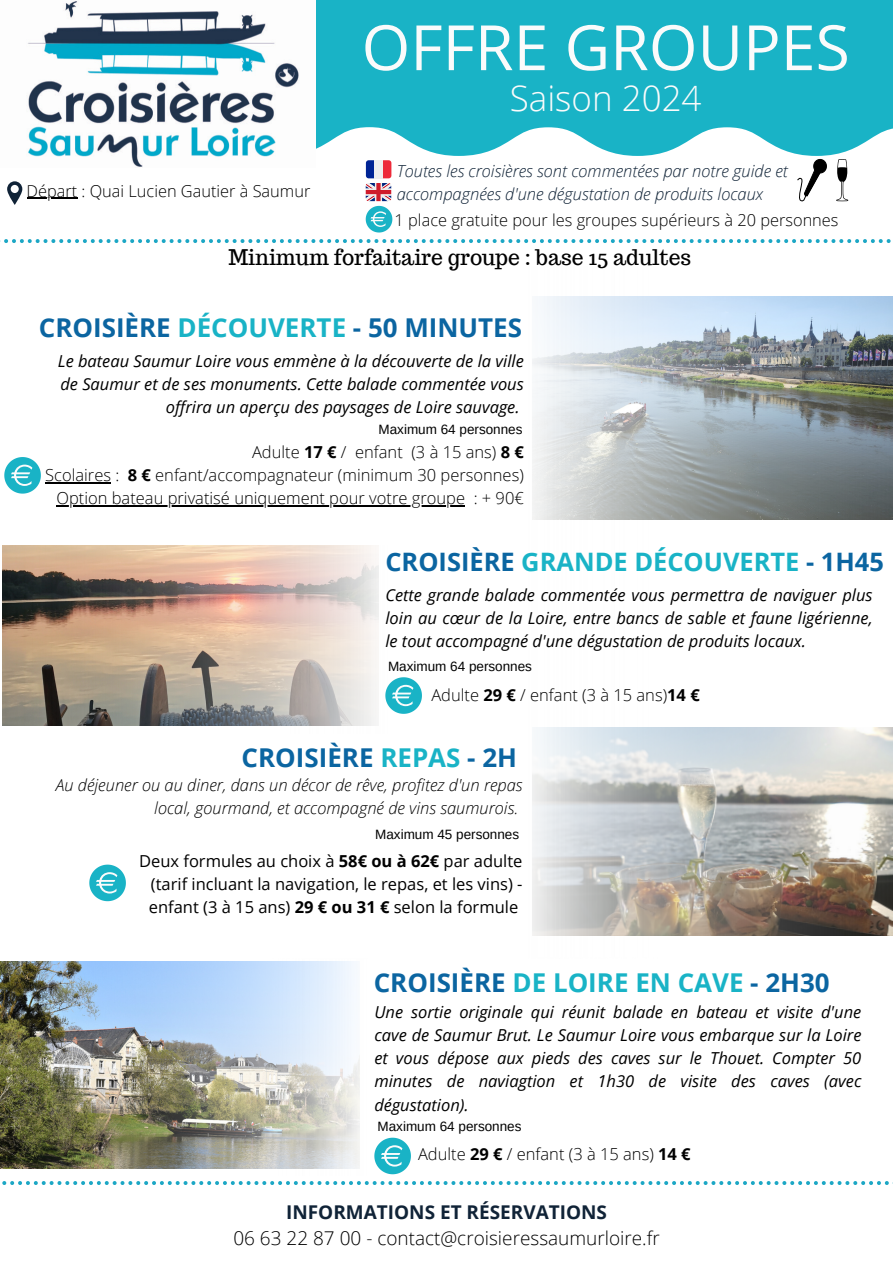
<style>
.page{position:relative;width:893px;height:1263px;background:#fff}
.page>*{position:absolute;margin:0;border:0;box-sizing:border-box;transform-origin:0 0}
.t1{font:62.55px "Open Sans";color:#fafbfb}
.t2{font:300 34.95px "Open Sans";color:#fafbfb}
.t3{font:700 25.95px "Open Sans";color:#0b65a1}
.t4{font:700 25.42px "Open Sans";color:#19b3c6}
.t5{font:21.08px "Trocchi";color:#000}
.t6{font:300 18.98px "Open Sans";color:#000}
.t7{font:700 18.98px "Open Sans";color:#102337}
.t8{font:italic 16.5px/23.1px "Open Sans";color:#000;text-align:justify}
.t9{font:300 16.5px "Open Sans";color:#000}
.t10{font:16.5px/23.1px "Open Sans";color:#000;text-align:justify}
.t11{font:italic 300 16.5px/23.1px "Open Sans";color:#000;text-align:right}
.t12{font:italic 300 16.5px/23.1px "Open Sans";color:#102337}
.t13{font:300 16.35px "Open Sans";color:#000}
.t14{font:13.5px "Arimo";color:#000}
.s1{color:#19b3c6}
.s2{font-weight:700}
.s3{color:#0b65a1}
</style>
<div class="page">
<svg style="left:316px;top:0;width:577px;height:156px;background:#2cb9ca"></svg>
<svg style="left:4px;top:457px;width:37px;height:37px"></svg>
<svg style="left:2px;top:1181px;width:891px;height:4px"></svg>
<svg style="left:89px;top:865px;width:37px;height:36px"></svg>
<img style="left:28px;top:1px;width:271px;height:166px">
<img style="left:532px;top:296px;width:361px;height:640px">
<img style="left:2px;top:546px;width:377px;height:180px">
<svg style="left:385px;top:677px;width:37px;height:37px"></svg>
<img style="left:0;top:961px;width:360px;height:208px">
<svg style="left:374px;top:1138px;width:37px;height:36px"></svg>
<hr style="left:45px;top:482px;width:66px;height:1px;background:#000">
<hr style="left:56px;top:505px;width:409px;height:1px;background:#000">
<svg style="left:7px;top:181px;width:15px;height:24px"></svg>
<hr style="left:27px;top:198px;width:50px;height:1px;background:#000">
<svg style="left:836px;top:159px;width:12px;height:42px"></svg>
<svg style="left:797px;top:159px;width:29px;height:42px"></svg>
<svg style="left:366px;top:160px;width:26px;height:72px"></svg>
<svg style="left:0;top:239px;width:891px;height:4px"></svg>
<p class="t13" style="left:27px;top:179px;width:285px">Départ : Quai Lucien Gautier à Saumur</p>
<p class="t1" style="left:361px;top:3px;width:490px">OFFRE GROUPES</p>
<p class="t2" style="left:510px;top:74px;width:193px">Saison 2024</p>
<p class="t12" style="left:397px;top:159px;width:393px">Toutes les croisières sont commentées par notre guide et accompagnées d'une dégustation de produits locaux</p>
<p class="t13" style="left:395px;top:209px;width:445px">1 place gratuite pour les groupes supérieurs à 20 personnes</p>
<p class="t5" style="left:228px;top:243px;width:464px">Minimum forfaitaire groupe : base 15 adultes</p>
<p class="t3" style="left:39px;top:310px;width:485px">CROISIÈRE <span class="s1">DÉCOUVERTE</span> - 50 MINUTES</p>
<p class="t8" style="left:58px;top:349px;width:467px;text-align:right">Le bateau Saumur Loire vous emmène à la découverte de la ville de Saumur et de ses monuments. Cette balade commentée vous offrira un aperçu des paysages de Loire sauvage.</p>
<p class="t14" style="left:378px;top:422px;width:145px">Maximum 64 personnes</p>
<p class="t9" style="left:252px;top:440px;width:273px">Adulte <span class="s2">17 €</span> / enfant (3 à 15 ans) <span class="s2">8 €</span></p>
<p class="t9" style="left:45px;top:463px;width:480px">Scolaires : <span class="s2">8 €</span> enfant/accompagnateur (minimum 30 personnes)</p>
<p class="t9" style="left:56px;top:486px;width:469px">Option bateau privatisé uniquement pour votre groupe : + 90€</p>
<p class="t4" style="left:385px;top:544px;width:500px"><span class="s3">CROISIÈRE</span> GRANDE DÉCOUVERTE <span class="s3">- 1H45</span></p>
<p class="t8" style="left:385px;top:583px;width:489px">Cette grande balade commentée vous permettra de naviguer plus loin au cœur de la Loire, entre bancs de sable et faune ligérienne, le tout accompagné d'une dégustation de produits locaux.</p>
<p class="t14" style="left:388px;top:658px;width:145px">Maximum 64 personnes</p>
<p class="t9" style="left:431px;top:684px;width:270px">Adulte <span class="s2">29 €</span> / enfant (3 à 15 ans)<span class="s2">14 €</span></p>
<p class="t3" style="left:242px;top:739px;width:277px">CROISIÈRE <span class="s1">REPAS</span> - 2H</p>
<p class="t11" style="left:56px;top:773px;width:468px">Au déjeuner ou au diner, dans un décor de rêve, profitez d'un repas local, gourmand, et accompagné de vins saumurois.</p>
<p class="t14" style="left:375px;top:827px;width:145px">Maximum 45 personnes</p>
<p class="t10" style="left:149px;top:849px;width:375px;text-indent:-10px">Deux formules au choix à <span class="s2">58€ ou à 62€</span> par adulte (tarif incluant la navigation, le repas, et les vins) - enfant (3 à 15 ans) <span class="s2">29 € ou 31 €</span> selon la formule</p>
<p class="t3" style="left:374px;top:964px;width:457px">CROISIÈRE <span class="s1">DE LOIRE EN CAVE</span> - 2H30</p>
<p class="t8" style="left:374px;top:1000px;width:489px">Une sortie originale qui réunit balade en bateau et visite d'une cave de Saumur Brut. Le Saumur Loire vous embarque sur la Loire et vous dépose aux pieds des caves sur le Thouet. Compter 50 minutes de naviagtion et 1h30 de visite des caves (avec dégustation).</p>
<p class="t14" style="left:377px;top:1119px;width:145px">Maximum 64 personnes</p>
<p class="t9" style="left:418px;top:1142px;width:274px">Adulte <span class="s2">29 €</span> / enfant (3 à 15 ans) <span class="s2">14 €</span></p>
<p class="t7" style="left:286px;top:1199px;width:322px">INFORMATIONS ET RÉSERVATIONS</p>
<p class="t6" style="left:233px;top:1224px;width:428px">06 63 22 87 00 - contact@croisieressaumurloire.fr</p>
</div>
